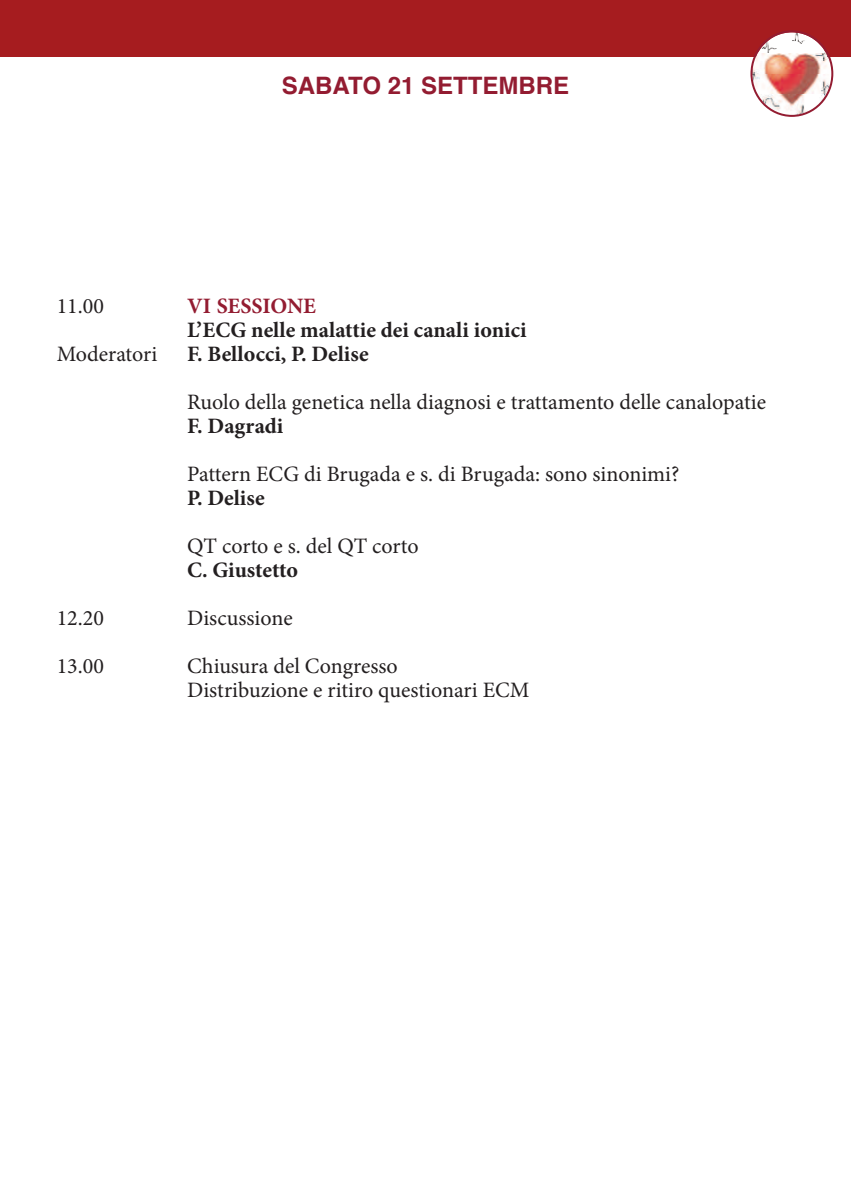
<style>
.page{position:relative;width:851px;height:1191px;background:#fff}
.page>*{position:absolute;margin:0;border:0;box-sizing:border-box;transform-origin:0 0}
.t1{font:700 24px "Helvetica";color:#931c31}
.t2{font:22px/24px "Minion Pro";color:#231f20}
.t3{font:700 22px "Minion Pro";color:#231f20}
.t4{font:700 22px "Minion Pro";letter-spacing:-.005em;color:#931c31}
</style>
<div class="page">
<div style="left:0;top:0;width:850px;height:57px;background:#a61c1f"></div>
<img style="left:750px;top:30px;width:83px;height:87px">
<p class="t1" style="left:282px;top:76px;width:289px">SABATO 21 SETTEMBRE</p>
<p class="t2" style="left:57px;top:296px;width:49px">11.00</p>
<p class="t4" style="left:187px;top:297px;width:130px">VI SESSIONE</p>
<p class="t3" style="left:187px;top:321px;width:341px">L’ECG nelle malattie dei canali ionici</p>
<p class="t2" style="left:57px;top:344px;width:102px">Moderatori</p>
<p class="t3" style="left:187px;top:345px;width:183px">F. Bellocci, P. Delise</p>
<p class="t2" style="left:187px;top:392px;width:580px">Ruolo della genetica nella diagnosi e trattamento delle canalopatie</p>
<p class="t3" style="left:187px;top:417px;width:98px">F. Dagradi</p>
<p class="t2" style="left:187px;top:464px;width:493px">Pattern ECG di Brugada e s. di Brugada: sono sinonimi?</p>
<p class="t3" style="left:187px;top:489px;width:79px">P. Delise</p>
<p class="t2" style="left:187px;top:536px;width:233px">QT corto e s. del QT corto</p>
<p class="t3" style="left:187px;top:561px;width:112px">C. Giustetto</p>
<p class="t2" style="left:57px;top:608px;width:49px">12.20</p>
<p class="t2" style="left:187px;top:608px;width:107px">Discussione</p>
<p class="t2" style="left:57px;top:656px;width:49px">13.00</p>
<p class="t2" style="left:187px;top:656px;width:343px">Chiusura del Congresso<br>Distribuzione e ritiro questionari ECM</p>
</div>
